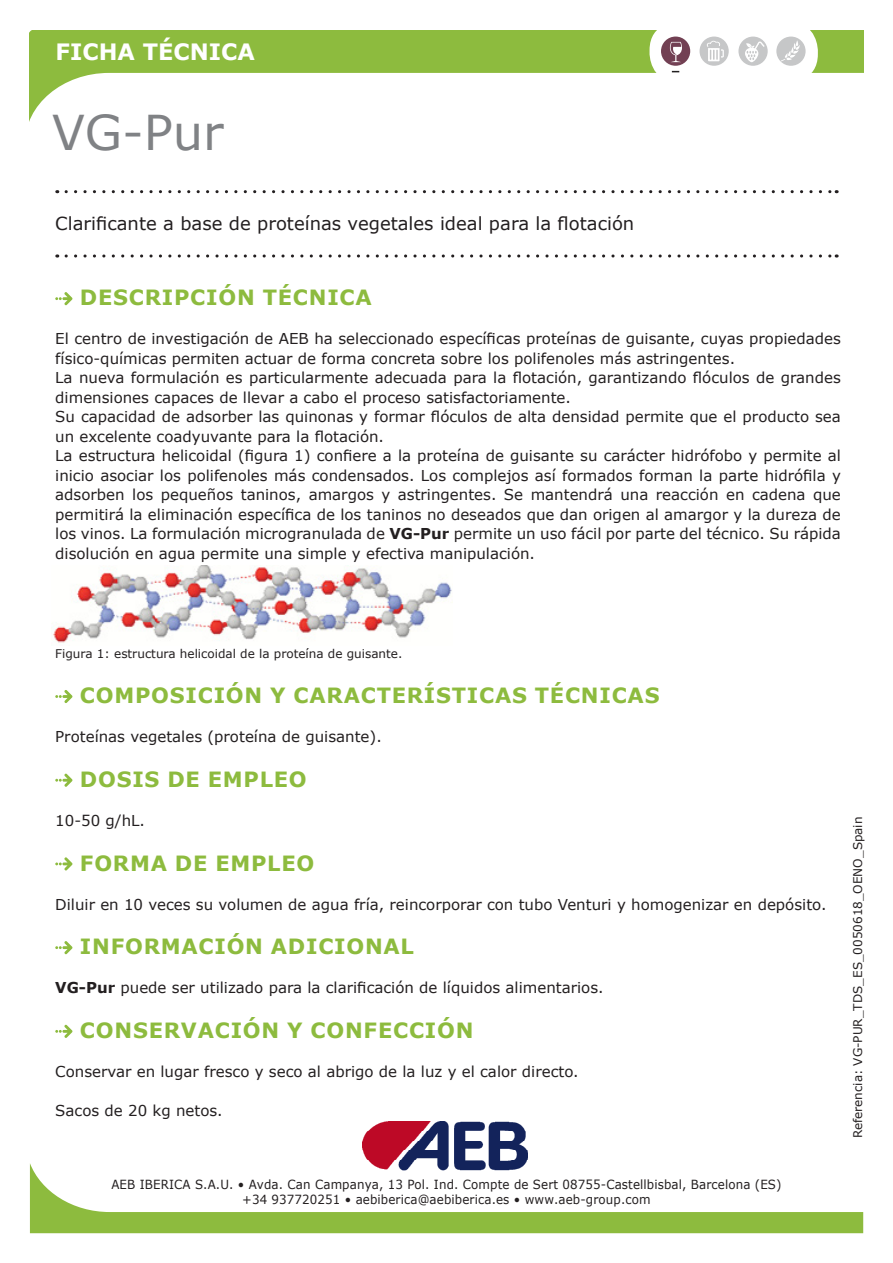
<style>
.page{position:relative;width:893px;height:1263px;background:#fff}
.page>*{position:absolute;margin:0;border:0;box-sizing:border-box;transform-origin:0 0}
.t1{font:48px "Verdana";color:#808285}
.t2{font:700 22.5px "Verdana";color:#fff}
.testo_ok{font:700 21px "Verdana";letter-spacing:.035em;color:#8dbb3e}
.Benefici_prodotto{font:18px "Verdana";color:#231f20}
.testo_ok-2{font:15px/19.5px "Verdana";color:#231f20}
.t3{font:12.6px/15.1px "Verdana";letter-spacing:.01em;color:#231f20;text-align:center;scale:.94 1}
.Reference{font:12px "Verdana";color:#231f20}
.s1{font-weight:700}
</style>
<div class="page">
<img style="left:363px;top:1121px;width:164px;height:42px">
<svg style="left:30px;top:1163px;width:833px;height:70px"></svg>
<svg style="left:30px;top:30px;width:833px;height:89px"></svg>
<div style="left:651px;top:22px;width:167px;height:60px;background:#fff;border-radius:28px"></div>
<div style="left:776px;top:37px;width:30px;height:29px;background:#c6c7c8;border-radius:50%"></div>
<svg style="left:781px;top:41px;width:19px;height:20px"></svg>
<div style="left:738px;top:37px;width:30px;height:29px;background:#c6c7c8;border-radius:50%"></div>
<div style="left:661px;top:37px;width:29px;height:29px;background:#724053;border-radius:50%"></div>
<div style="left:699px;top:37px;width:30px;height:29px;background:#c6c7c8;border-radius:50%"></div>
<svg style="left:707px;top:41px;width:17px;height:20px"></svg>
<svg style="left:670px;top:42px;width:12px;height:20px"></svg>
<svg style="left:745px;top:41px;width:20px;height:21px"></svg>
<svg style="left:66px;top:190px;width:771px;height:3px"></svg>
<svg style="left:66px;top:254px;width:771px;height:4px"></svg>
<svg style="left:55px;top:292px;width:17px;height:13px"></svg>
<svg style="left:55px;top:690px;width:17px;height:13px"></svg>
<svg style="left:55px;top:774px;width:17px;height:13px"></svg>
<svg style="left:55px;top:857px;width:17px;height:13px"></svg>
<svg style="left:55px;top:941px;width:17px;height:13px"></svg>
<svg style="left:55px;top:1025px;width:17px;height:13px"></svg>
<img style="left:53px;top:566px;width:400px;height:77px">
<h2 class="t2" style="left:56px;top:36px;width:201px">FICHA TÉCNICA</h2>
<p class="t1" style="left:52px;top:100px;width:173px">VG-Pur</p>
<p class="Benefici_prodotto" style="left:55px;top:212px;width:580px">Clarificante a base de proteínas vegetales ideal para la flotación</p>
<p class="testo_ok" style="left:80px;top:283px;width:293px">DESCRIPCIÓN TÉCNICA</p>
<p class="testo_ok-2" style="left:55px;top:329px;width:787px">El centro de investigación de AEB ha seleccionado específicas proteínas de guisante, cuyas propiedades físico-químicas permiten actuar de forma concreta sobre los polifenoles más astringentes.</p>
<p class="testo_ok-2" style="left:55px;top:368px;width:787px">La nueva formulación es particularmente adecuada para la flotación, garantizando flóculos de grandes dimensiones capaces de llevar a cabo el proceso satisfactoriamente.</p>
<p class="testo_ok-2" style="left:55px;top:407px;width:787px">Su capacidad de adsorber las quinonas y formar flóculos de alta densidad permite que el producto sea un excelente coadyuvante para la flotación.</p>
<p class="testo_ok-2" style="left:55px;top:446px;width:787px;text-align:justify">La estructura helicoidal (figura 1) confiere a la proteína de guisante su carácter hidrófobo y permite al inicio asociar los polifenoles más condensados. Los complejos así formados forman la parte hidrófila y adsorben los pequeños taninos, amargos y astringentes. Se mantendrá una reacción en cadena que permitirá la eliminación específica de los taninos no deseados que dan origen al amargor y la dureza de los vinos. La formulación microgranulada de <span class="s1">VG-Pur</span> permite un uso fácil por parte del técnico. Su rápida disolución en agua permite una simple y efectiva manipulación.</p>
<p class="Reference" style="left:55px;top:646px;width:349px">Figura 1: estructura helicoidal de la proteína de guisante.</p>
<p class="testo_ok" style="left:80px;top:680px;width:581px">COMPOSICIÓN Y CARACTERÍSTICAS TÉCNICAS</p>
<p class="testo_ok-2" style="left:55px;top:727px;width:328px">Proteínas vegetales (proteína de guisante).</p>
<p class="testo_ok" style="left:80px;top:764px;width:228px">DOSIS DE EMPLEO</p>
<p class="testo_ok-2" style="left:55px;top:810px;width:91px">10-50 g/hL.</p>
<p class="testo_ok" style="left:80px;top:848px;width:236px">FORMA DE EMPLEO</p>
<p class="testo_ok-2" style="left:55px;top:894px;width:773px">Diluir en 10 veces su volumen de agua fría, reincorporar con tubo Venturi y homogenizar en depósito.</p>
<p class="testo_ok" style="left:80px;top:932px;width:335px">INFORMACIÓN ADICIONAL</p>
<p class="testo_ok-2" style="left:55px;top:978px;width:550px"><span class="s1">VG-Pur</span> puede ser utilizado para la clarificación de líquidos alimentarios.</p>
<p class="testo_ok" style="left:80px;top:1015px;width:395px">CONSERVACIÓN Y CONFECCIÓN</p>
<p class="testo_ok-2" style="left:55px;top:1061px;width:525px">Conservar en lugar fresco y seco al abrigo de la luz y el calor directo.</p>
<p class="testo_ok-2" style="left:55px;top:1100px;width:169px">Sacos de 20 kg netos.</p>
<p class="t3" style="left:111px;top:1176px;width:714px">AEB IBERICA S.A.U. • Avda. Can Campanya, 13 Pol. Ind. Compte de Sert 08755-Castellbisbal, Barcelona (ES) +34 937720251 • aebiberica@aebiberica.es • www.aeb-group.com</p>
<p class="Reference" style="left:850px;top:1138px;width:323px;rotate:-90deg">Referencia: VG-PUR_TDS_ES_0050618_OENO_Spain</p>
</div>
